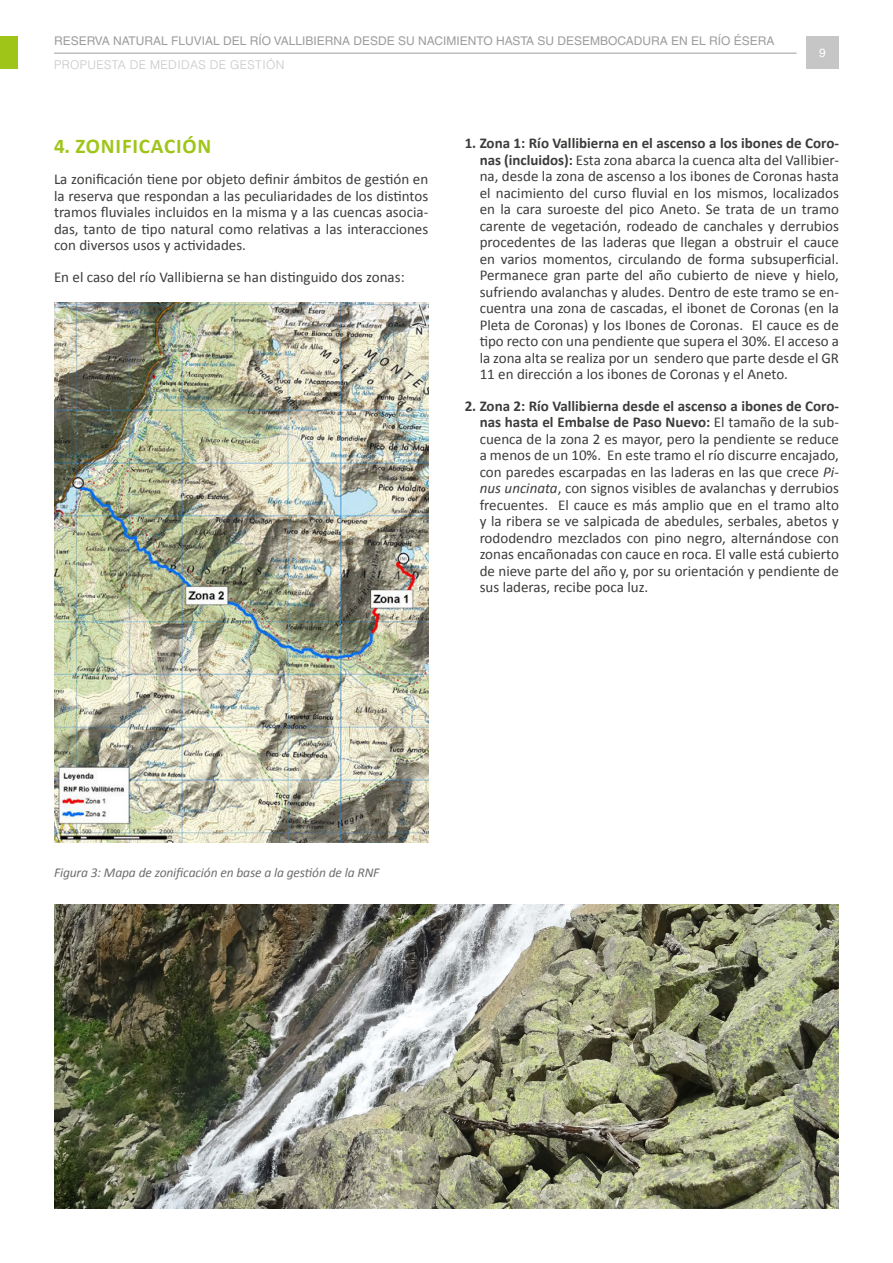
<style>
.page{position:relative;width:893px;height:1263px;background:#fff}
.page>*{position:absolute;margin:0;border:0;box-sizing:border-box;transform-origin:0 0}
.t1{font:700 21px "Calibri";letter-spacing:.04em;color:#a0c519}
.t2{font:15px/16.5px "Calibri";color:#3c3c3b;text-align:justify}
.t3{font:italic 13.5px "Calibri";letter-spacing:-.01em;color:#706f6f}
.t4{font:12px "Helvetica LT Std";color:#9d9d9c}
.t5{font:300 12px "Helvetica LT Std";letter-spacing:.03em;color:#c6c6c6}
.t6{font:12px "Helvetica LT Std";color:#fff}
.s1{font-weight:700}
.s2{font-style:italic}
</style>
<div class="page">
<hr style="left:54px;top:53px;width:743px;height:1px;background:#9d9d9c">
<div style="left:0;top:36px;width:18px;height:33px;background:#a0c519"></div>
<div style="left:806px;top:36px;width:33px;height:33px;background:#c6c6c6"></div>
<img style="left:54px;top:905px;width:785px;height:304px">
<img style="left:54px;top:303px;width:374px;height:540px">
<p class="t4" style="left:54px;top:34px;width:722px">RESERVA NATURAL FLUVIAL DEL RÍO VALLIBIERNA DESDE SU NACIMIENTO HASTA SU DESEMBOCADURA EN EL RÍO ÉSERA</p>
<p class="t5" style="left:54px;top:57px;width:232px">PROPUESTA DE MEDIDAS DE GESTIÓN</p>
<p class="t6" style="left:819px;top:46px;width:8px">9</p>
<p class="t1" style="left:54px;top:133px;width:159px">4. ZONIFICACIÓN</p>
<p class="t2" style="left:54px;top:170px;width:376px">La zonificación tiene por objeto definir ámbitos de gestión en la reserva que respondan a las peculiaridades de los distintos tramos fluviales incluidos en la misma y a las cuencas asocia&shy;das, tanto de tipo natural como relativas a las interacciones con diversos usos y actividades.</p>
<p class="t2" style="left:54px;top:268px;width:352px">En el caso del río Vallibierna se han distinguido dos zonas:</p>
<p class="t2" style="left:480px;top:134px;width:361px;text-indent:-15px"><span class="s1">1. Zona 1: Río Vallibierna en el ascenso a los ibones de Coro&shy;nas (incluidos):</span> Esta zona abarca la cuenca alta del Vallibier&shy;na, desde la zona de ascenso a los ibones de Coronas hasta el nacimiento del curso fluvial en los mismos, localizados en la cara suroeste del pico Aneto. Se trata de un tramo carente de vegetación, rodeado de canchales y derrubios procedentes de las laderas que llegan a obstruir el cauce en varios momentos, circulando de forma subsuperficial.<br>Permanece gran parte del año cubierto de nieve y hielo, sufriendo avalanchas y aludes. Dentro de este tramo se en&shy;cuentra una zona de cascadas, el ibonet de Coronas (en la Pleta de Coronas) y los Ibones de Coronas. El cauce es de tipo recto con una pendiente que supera el 30%. El acceso a la zona alta se realiza por un sendero que parte desde el GR 11 en dirección a los ibones de Coronas y el Aneto.</p>
<p class="t2" style="left:480px;top:397px;width:361px;text-indent:-15px"><span class="s1">2. Zona 2: Río Vallibierna desde el ascenso a ibones de Coro&shy;nas hasta el Embalse de Paso Nuevo:</span> El tamaño de la sub&shy;cuenca de la zona 2 es mayor, pero la pendiente se reduce a menos de un 10%. En este tramo el río discurre encajado, con paredes escarpadas en las laderas en las que crece <span class="s2">Pi&shy;nus uncinata</span>, con signos visibles de avalanchas y derrubios frecuentes. El cauce es más amplio que en el tramo alto y la ribera se ve salpicada de abedules, serbales, abetos y rododendro mezclados con pino negro, alternándose con zonas encañonadas con cauce en roca. El valle está cubierto de nieve parte del año y, por su orientación y pendiente de sus laderas, recibe poca luz.</p>
<p class="t3" style="left:54px;top:864px;width:327px">Figura 3: Mapa de zonificación en base a la gestión de la RNF</p>
</div>
